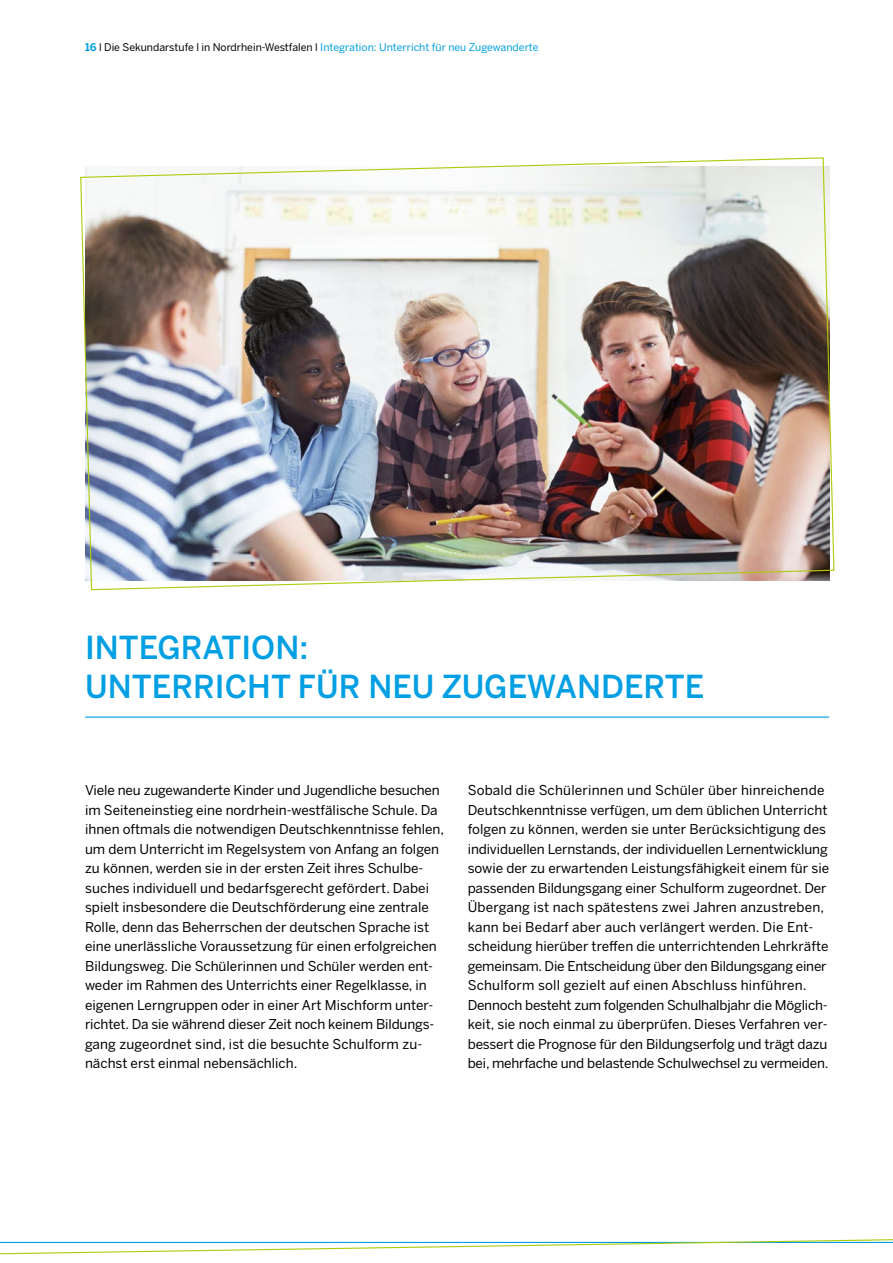
<style>
.page{position:relative;width:893px;height:1263px;background:#fff}
.page>*{position:absolute;margin:0;border:0;box-sizing:border-box;transform-origin:0 0}
.Headline{font:500 31.5px/39px "Benton Sans";color:#009fe3}
.Fließtext{font:13.5px/19.5px "Benton Sans";color:#000}
.Fließtext-2{font:10.5px "Benton Sans";color:#000}
.s1{font-weight:700;color:#009fe3}
.s2{color:#009fe3}
</style>
<div class="page">
<svg style="left:0;top:1239px;width:893px;height:16px"></svg>
<img style="left:80px;top:157px;width:755px;height:434px">
<hr style="left:85px;top:716px;width:744px;height:2px;background:#009fe3">
<p class="Fließtext-2" style="left:85px;top:41px;width:455px"><span class="s1">16</span> l Die Sekundarstufe l in Nordrhein-Westfalen l <span class="s2">Integration: Unterricht für neu Zugewanderte</span></p>
<p class="Headline" style="left:85px;top:627px;width:621px">INTEGRATION:<br>UNTERRICHT FÜR NEU ZUGEWANDERTE</p>
<p class="Fließtext" style="left:85px;top:780px;width:361px">Viele neu zugewanderte Kinder und Jugendliche besuchen im Seiteneinstieg eine nordrhein-westfälische Schule. Da ihnen oftmals die notwendigen Deutschkenntnisse fehlen, um dem Unterricht im Regelsystem von Anfang an folgen zu können, werden sie in der ersten Zeit ihres Schulbe&shy;suches individuell und bedarfsgerecht gefördert. Dabei spielt insbesondere die Deutschförderung eine zentrale Rolle, denn das Beherrschen der deutschen Sprache ist eine unerlässliche Voraussetzung für einen erfolgreichen Bildungsweg. Die Schülerinnen und Schüler werden ent&shy;weder im Rahmen des Unterrichts einer Regelklasse, in eigenen Lerngruppen oder in einer Art Mischform unter&shy;richtet. Da sie während dieser Zeit noch keinem Bildungs&shy;gang zugeordnet sind, ist die besuchte Schulform zu&shy;nächst erst einmal nebensächlich.</p>
<p class="Fließtext" style="left:468px;top:780px;width:363px">Sobald die Schülerinnen und Schüler über hinreichende Deutschkenntnisse verfügen, um dem üblichen Unterricht folgen zu können, werden sie unter Berücksichtigung des individuellen Lernstands, der individuellen Lernentwicklung sowie der zu erwartenden Leistungsfähigkeit einem für sie passenden Bildungsgang einer Schulform zugeordnet. Der Übergang ist nach spätestens zwei Jahren anzustreben, kann bei Bedarf aber auch verlängert werden. Die Ent&shy;scheidung hierüber treffen die unterrichtenden Lehrkräfte gemeinsam. Die Entscheidung über den Bildungsgang einer Schulform soll gezielt auf einen Abschluss hinführen.<br>Dennoch besteht zum folgenden Schulhalbjahr die Möglich&shy;keit, sie noch einmal zu überprüfen. Dieses Verfahren ver&shy;bessert die Prognose für den Bildungserfolg und trägt dazu bei, mehrfache und belastende Schulwechsel zu vermeiden.</p>
</div>
